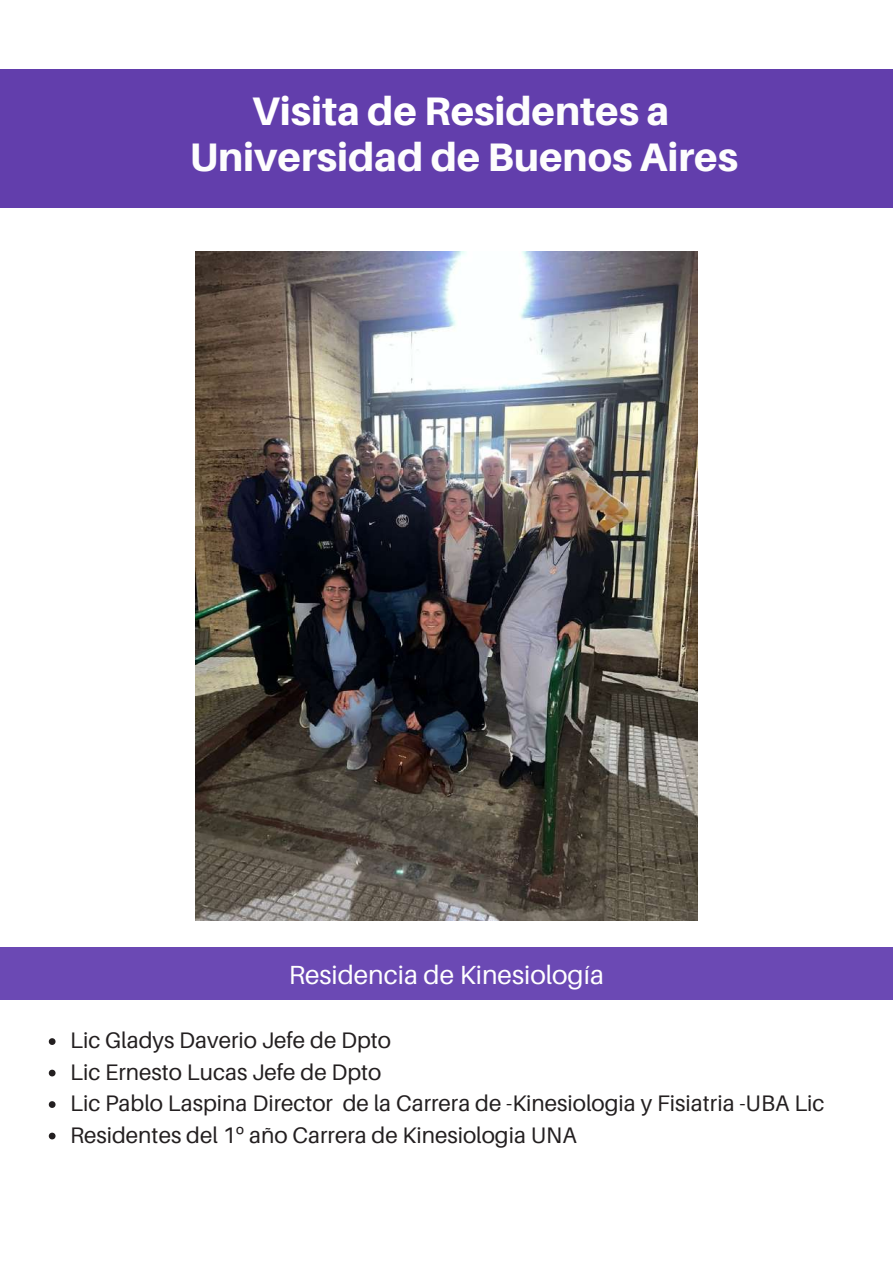
<style>
.page{position:relative;width:893px;height:1264px;background:#fff}
.page>*{position:absolute;margin:0;border:0;box-sizing:border-box;transform-origin:0 0}
.t1{font:800 39.75px/46px "Aileron";color:#fdfdfd;text-align:center}
.t2{font:26.25px "Aileron";color:#fff}
.t3{font:22.5px/31.5px "Aileron";color:#231f20}
.s1{color:#fff}
.s2{font-family:"Noto Sans"}
</style>
<div class="page">
<div style="left:0;top:69px;width:892px;height:139px;background:#623eac"></div>
<img style="left:195px;top:251px;width:502px;height:669px">
<div style="left:0;top:947px;width:892px;height:53px;background:#6b49b4"></div>
<svg style="left:49px;top:1038px;width:7px;height:6px"></svg>
<svg style="left:49px;top:1069px;width:7px;height:7px"></svg>
<svg style="left:49px;top:1101px;width:7px;height:6px"></svg>
<svg style="left:49px;top:1132px;width:7px;height:7px"></svg>
<h1 class="t1" style="left:190px;top:87px;width:549px"><span class="s1">Visita de Res</span>identes a<br>Universidad de Buenos Aires</h1>
<p class="t2" style="left:289px;top:958px;width:317px">Residencia de Kinesiología</p>
<p class="t3" style="left:70px;top:1024px;width:755px">Lic Gladys Daverio Jefe de Dpto<br>Lic Ernesto Lucas Jefe de Dpto<br>Lic Pablo Laspina Director de la Carrera de -Kinesiologia y Fisiatria -UBA Lic Residentes del 1<span class="s2">º</span> año Carrera de Kinesiologia UNA</p>
</div>
